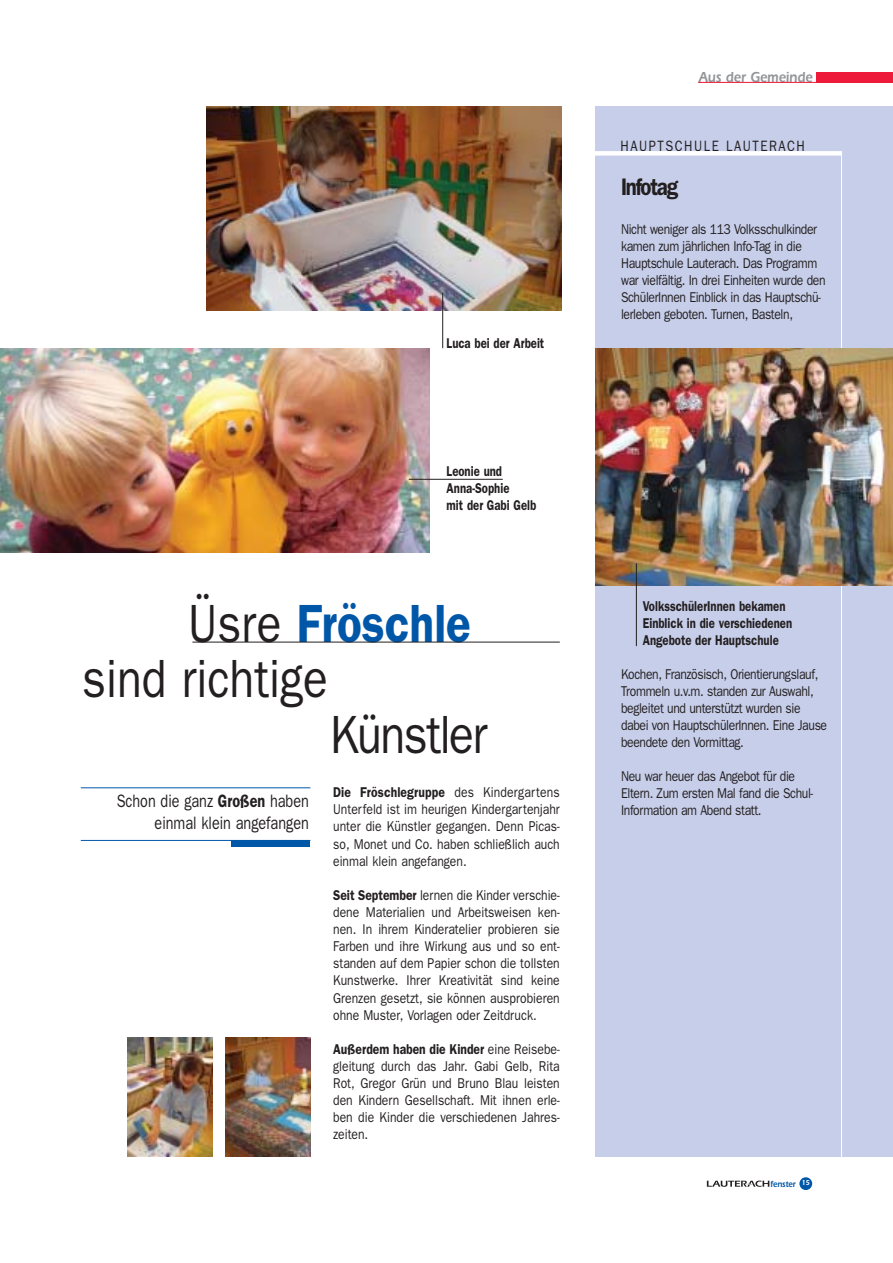
<style>
.page{position:relative;width:893px;height:1263px;background:#fff}
.page>*{position:absolute;margin:0;border:0;box-sizing:border-box;transform-origin:0 0}
.t1{font:600 54px "Franklin Gothic";color:#0057a8;scale:.85 1}
.t2{font:54px "Franklin Gothic";color:#231f20;scale:.85 1}
.t3{font:54px "Franklin Gothic";letter-spacing:-.03em;color:#231f20;scale:.85 1}
.t4{font:600 24px "Franklin Gothic";letter-spacing:-.06em;color:#231f20;scale:.85 1}
.t5{font:18px/21.6px "Franklin Gothic";color:#231f20;text-align:right;scale:.8 1}
.t6{font:15px "Franklin Gothic";letter-spacing:.12em;color:#231f20;scale:.85 1}
.t7{font:600 15px "Itc Eras";color:#939598;scale:.85 1}
.t8{font:14.25px/17.1px "Franklin Gothic";letter-spacing:-.03em;color:#231f20;scale:.85 1}
.t9{font:600 14.25px/17.1px "Franklin Gothic";color:#231f20;scale:.8 1}
.t10{font:600 9px "Itc Eras";color:#0057a8;scale:.85 1}
.s1{font-weight:400;color:#231f20}
.s2{font-weight:600}
</style>
<div class="page">
<hr style="left:81px;top:787px;width:229px;height:1px;background:#0057a8">
<hr style="left:81px;top:840px;width:229px;height:1px;background:#0057a8">
<div style="left:232px;top:841px;width:78px;height:6px;background:#0057a8"></div>
<div style="left:595px;top:106px;width:298px;height:1051px;background:#c7cee9"></div>
<div style="left:583px;top:151px;width:259px;height:5px;background:#fff"></div>
<hr style="left:841px;top:152px;width:1px;height:1111px;background:#fff">
<img style="left:206px;top:106px;width:355px;height:204px">
<img style="left:595px;top:349px;width:298px;height:237px">
<hr style="left:192px;top:642px;width:368px;height:1px;background:#231f20">
<img style="left:225px;top:1037px;width:85px;height:120px">
<img style="left:128px;top:1037px;width:85px;height:120px">
<hr style="left:442px;top:293px;width:1px;height:55px;background:#231f20">
<img style="left:0;top:349px;width:429px;height:204px">
<div style="left:816px;top:72px;width:77px;height:11px;background:#ed1a3a"></div>
<hr style="left:698px;top:82px;width:119px;height:1px;background:#ed1a3a">
<hr style="left:636px;top:563px;width:1px;height:83px;background:#231f20">
<hr style="left:409px;top:479px;width:94px;height:1px;background:#231f20">
<div style="left:799px;top:1177px;width:13px;height:13px;background:#0057a8;border-radius:50%"></div>
<svg style="left:707px;top:1180px;width:62px;height:7px"></svg>
<p class="t9" style="left:447px;top:336px;width:124px">Luca bei der Arbeit</p>
<p class="t9" style="left:447px;top:464px;width:114px">Leonie und<br>Anna-Sophie<br>mit der Gabi Gelb</p>
<h1 class="t1" style="left:188px;top:605px;width:334px"><span class="s1">Üsre</span> Fröschle</h1>
<h1 class="t2" style="left:82px;top:660px;width:290px">sind richtige</h1>
<h1 class="t3" style="left:330px;top:716px;width:187px">Künstler</h1>
<p class="t5" style="left:117px;top:792px;width:242px">Schon die ganz <span class="s2">Großen</span> haben einmal klein angefangen</p>
<p class="t8" style="left:333px;top:785px;width:268px;text-align:justify"><span class="s2">Die Fröschlegruppe</span> des Kindergartens Unterfeld ist im heurigen Kindergartenjahr unter die Künstler gegangen. Denn Picas&shy;so, Monet und Co. haben schließlich auch einmal klein angefangen.</p>
<p class="t8" style="left:333px;top:888px;width:268px;text-align:justify"><span class="s2">Seit September</span> lernen die Kinder verschie&shy;dene Materialien und Arbeitsweisen ken&shy;nen. In ihrem Kinderatelier probieren sie Farben und ihre Wirkung aus und so ent&shy;standen auf dem Papier schon die tollsten Kunstwerke. Ihrer Kreativität sind keine Grenzen gesetzt, sie können ausprobieren ohne Muster, Vorlagen oder Zeitdruck.</p>
<p class="t8" style="left:333px;top:1042px;width:268px;text-align:justify"><span class="s2">Außerdem haben die Kinder</span> eine Reisebe&shy;gleitung durch das Jahr. Gabi Gelb, Rita Rot, Gregor Grün und Bruno Blau leisten den Kindern Gesellschaft. Mit ihnen erle&shy;ben die Kinder die verschiedenen Jahres&shy;zeiten.</p>
<p class="t7" style="left:699px;top:72px;width:136px">Aus der Gemeinde</p>
<p class="t6" style="left:620px;top:141px;width:219px">HAUPTSCHULE LAUTERACH</p>
<h2 class="t4" style="left:621px;top:178px;width:69px">Infotag</h2>
<p class="t8" style="left:621px;top:222px;width:242px">Nicht weniger als 113 Volksschulkinder kamen zum jährlichen Info-Tag in die Hauptschule Lauterach. Das Programm war vielfältig. In drei Einheiten wurde den SchülerInnen Einblick in das Hauptschü&shy;lerleben geboten. Turnen, Basteln,</p>
<p class="t9" style="left:643px;top:599px;width:188px">VolksschülerInnen bekamen<br>Einblick in die verschiedenen<br>Angebote der Hauptschule</p>
<p class="t8" style="left:621px;top:666px;width:244px">Kochen, Französisch, Orientierungslauf, Trommeln u.v.m. standen zur Auswahl, begleitet und unterstützt wurden sie dabei von HauptschülerInnen. Eine Jause beendete den Vormittag.</p>
<p class="t8" style="left:621px;top:769px;width:228px">Neu war heuer das Angebot für die<br>Eltern. Zum ersten Mal fand die Schul-<br>Information am Abend statt.</p>
<p class="t10" style="left:770px;top:1181px;width:48px">fenster <sup>15</sup></p>
</div>
